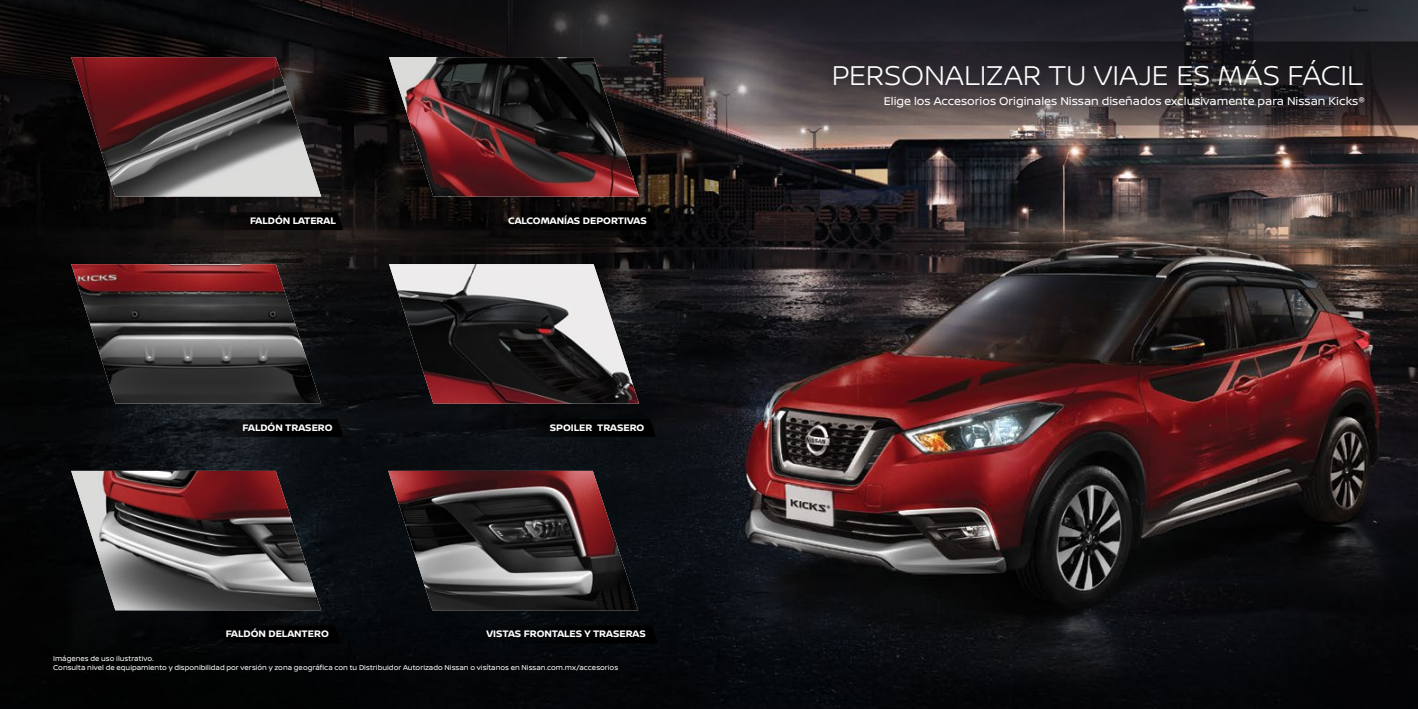
<style>
.page{position:relative;width:1418px;height:709px;background:#fff}
.page>*{position:absolute;margin:0;border:0;box-sizing:border-box;transform-origin:0 0}
.t1{font:300 28.88px "Nissan Brand";color:#fff}
.t2{font:11.88px "Nissan Brand";color:#fff}
.t3{font:700 10px "Nissan Brand";color:#fff}
.t4{font:7.5px/8.1px "Nissan Brand";letter-spacing:.005em;color:#fff}
</style>
<div class="page">
<img style="left:0;top:0;width:1417px;height:709px">
<svg style="left:435px;top:212px;width:221px;height:18px"></svg>
<svg style="left:435px;top:419px;width:221px;height:18px"></svg>
<div style="left:120px;top:625px;width:221px;height:18px;background:#020305"></div>
<div style="left:437px;top:625px;width:221px;height:18px;background:#020507"></div>
<svg style="left:123px;top:212px;width:220px;height:18px"></svg>
<svg style="left:123px;top:419px;width:220px;height:18px"></svg>
<img style="left:71px;top:57px;width:250px;height:139px">
<img style="left:71px;top:264px;width:250px;height:139px">
<img style="left:71px;top:471px;width:250px;height:139px">
<img style="left:388px;top:471px;width:250px;height:139px">
<img style="left:389px;top:57px;width:250px;height:139px">
<img style="left:389px;top:264px;width:250px;height:139px">
<svg style="left:709px;top:41px;width:708px;height:84px"></svg>
<h3 class="t3" style="left:250px;top:213px;width:87px">FALDÓN LATERAL</h3>
<h3 class="t3" style="left:243px;top:420px;width:91px">FALDÓN TRASERO</h3>
<h3 class="t3" style="left:508px;top:213px;width:140px">CALCOMANÍAS DEPORTIVAS</h3>
<h3 class="t3" style="left:549px;top:420px;width:96px">SPOILER TRASERO</h3>
<h3 class="t3" style="left:226px;top:626px;width:105px">FALDÓN DELANTERO</h3>
<h3 class="t3" style="left:486px;top:626px;width:161px">VISTAS FRONTALES Y TRASERAS</h3>
<p class="t4" style="left:53px;top:654px;width:566px">Imágenes de uso ilustrativo.<br>Consulta nivel de equipamiento y disponibilidad por versión y zona geográfica con tu Distribuidor Autorizado Nissan o visítanos en Nissan.com.mx/accesorios</p>
<h1 class="t1" style="left:831px;top:54px;width:532px">PERSONALIZAR TU VIAJE ES MÁS FÁCIL</h1>
<h2 class="t2" style="left:883px;top:92px;width:482px">Elige los Accesorios Originales Nissan diseñados exclusivamente para Nissan Kicks®</h2>
</div>
